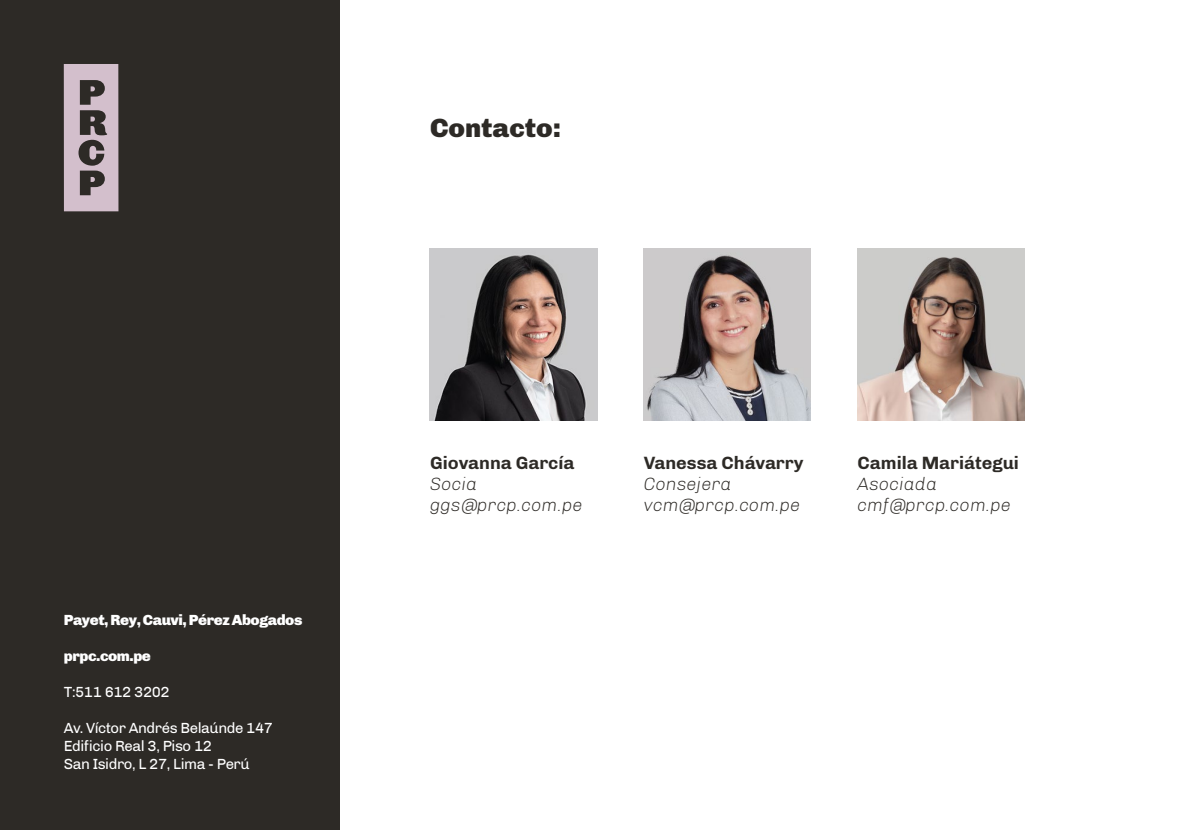
<style>
.page{position:relative;width:1191px;height:830px;background:#fff}
.page>*{position:absolute;margin:0;border:0;box-sizing:border-box;transform-origin:0 0}
.t1{font:900 27px "Chivo";color:#2d2a26}
.t2{font:italic 300 18.15px/20.9px "Chivo";color:#2d2a26}
.t3{font:700 18.15px "Chivo";color:#2d2a26}
.t4{font:15px/18px "Chivo";letter-spacing:-.03em;color:#fff}
.t5{font:900 15px "Chivo";letter-spacing:-.03em;color:#fff}
</style>
<div class="page">
<div style="left:0;top:0;width:339px;height:829px;background:#2d2a26"></div>
<div style="left:64px;top:64px;width:54px;height:147px;background:#d3bfcc"></div>
<svg style="left:78px;top:80px;width:29px;height:115px"></svg>
<img style="left:643px;top:248px;width:168px;height:172px">
<img style="left:857px;top:248px;width:167px;height:172px">
<img style="left:430px;top:248px;width:167px;height:172px">
<p class="t5" style="left:64px;top:610px;width:240px">Payet, Rey, Cauvi, Pérez Abogados</p>
<p class="t5" style="left:64px;top:646px;width:89px">prpc.com.pe</p>
<p class="t4" style="left:64px;top:682px;width:107px">T:511 612 3202</p>
<p class="t4" style="left:64px;top:718px;width:211px">Av. Víctor Andrés Belaúnde 147<br>Edificio Real 3, Piso 12<br>San Isidro, L 27, Lima - Perú</p>
<h1 class="t1" style="left:430px;top:112px;width:132px">Contacto:</h1>
<p class="t3" style="left:430px;top:452px;width:146px">Giovanna García</p>
<p class="t2" style="left:430px;top:473px;width:154px">Socia ggs@prcp.com.pe</p>
<p class="t3" style="left:644px;top:452px;width:161px">Vanessa Chávarry</p>
<p class="t2" style="left:644px;top:473px;width:158px">Consejera vcm@prcp.com.pe</p>
<p class="t3" style="left:857px;top:452px;width:163px">Camila Mariátegui</p>
<p class="t2" style="left:857px;top:473px;width:155px">Asociada cmf@prcp.com.pe</p>
</div>
